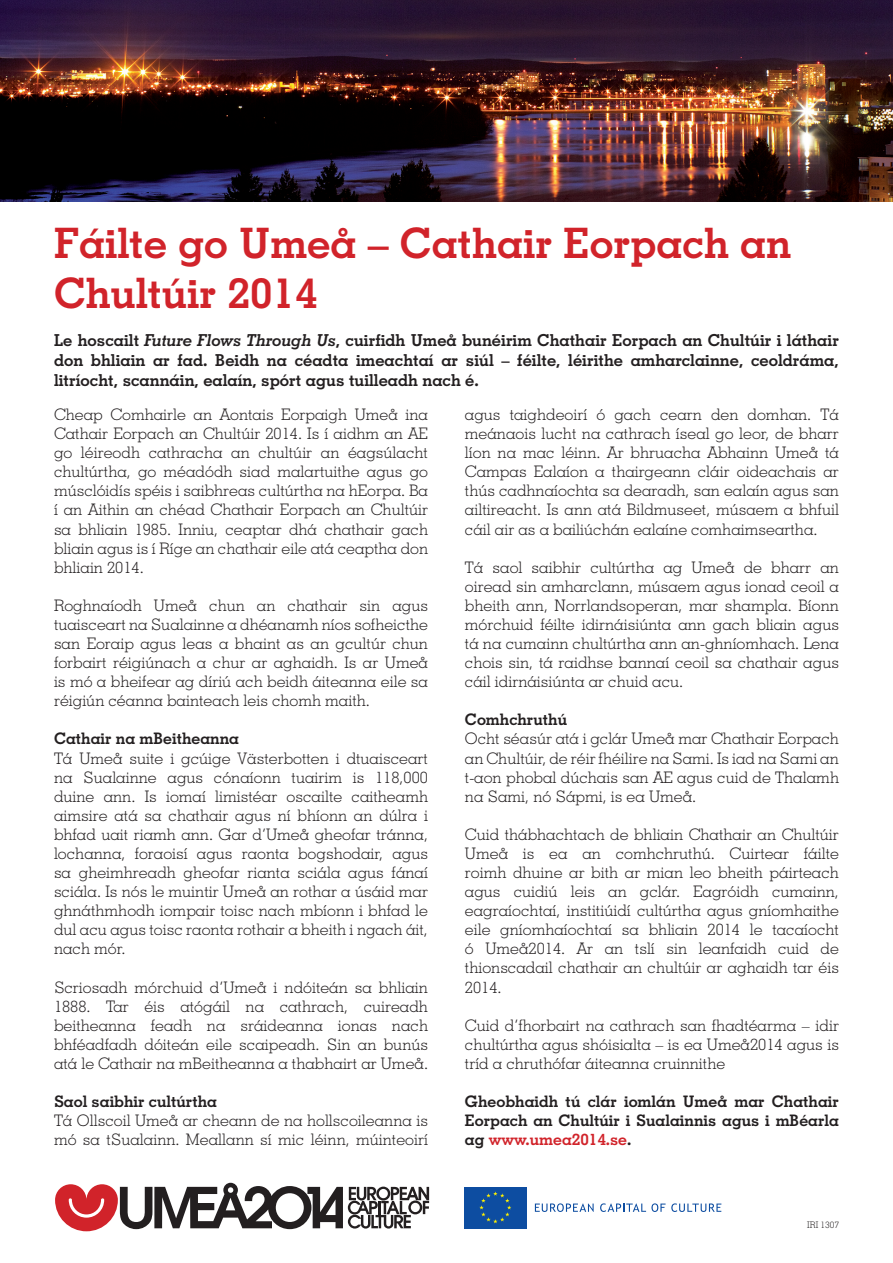
<style>
.page{position:relative;width:893px;height:1263px;background:#fff}
.page>*{position:absolute;margin:0;border:0;box-sizing:border-box;transform-origin:0 0}
.t1{font:700 42px/50.4px "Geometric Slab 703 BT";color:#d1232a}
.t2{font:700 16.5px/19.8px "Geometric Slab 703 BT";color:#231f20;text-align:justify}
.t3{font:300 15.9px/19px "Geometric Slab 703 BT";color:#231f20;text-align:justify}
.t4{font:700 15.9px/19px "Geometric Slab 703 BT";color:#231f20;text-align:justify}
.t5{font:300 9px "Geometric Slab 703 BT";color:#231f20}
.s1{font-style:italic}
.s2{color:#d1232a}
</style>
<div class="page">
<svg style="left:55px;top:1183px;width:374px;height:48px"></svg>
<div style="left:464px;top:1187px;width:62px;height:41px;background:#0d4da1"></div>
<svg style="left:479px;top:1191px;width:32px;height:32px"></svg>
<svg style="left:535px;top:1203px;width:59px;height:9px"></svg>
<svg style="left:600px;top:1203px;width:121px;height:9px"></svg>
<img style="left:0;top:0;width:893px;height:202px">
<h1 class="t1" style="left:54px;top:217px;width:739px">Fáilte go Umeå – Cathair Eorpach an<br>Chultúir 2014</h1>
<p class="t2" style="left:54px;top:330px;width:786px">Le hoscailt <span class="s1">Future Flows Through Us</span>, cuirfidh Umeå bunéirim Chathair Eorpach an Chultúir i láthair don bhliain ar fad. Beidh na céadta imeachtaí ar siúl – féilte, léirithe amharclainne, ceoldráma, litríocht, scannáin, ealaín, spórt agus tuilleadh nach é.</p>
<p class="t3" style="left:54px;top:405px;width:376px">Cheap Comhairle an Aontais Eorpaigh Umeå ina Cathair Eorpach an Chultúir 2014. Is í aidhm an AE go léireodh cathracha an chultúir an éagsúlacht chultúrtha, go méadódh siad malartuithe agus go músclóidís spéis i saibhreas cultúrtha na hEorpa. Ba í an Aithin an chéad Chathair Eorpach an Chultúir sa bhliain 1985. Inniu, ceaptar dhá chathair gach bliain agus is í Ríge an chathair eile atá ceaptha don bhliain 2014.</p>
<p class="t3" style="left:54px;top:595px;width:376px">Roghnaíodh Umeå chun an chathair sin agus tuaisceart na Sualainne a dhéanamh níos sofheicthe san Eoraip agus leas a bhaint as an gcultúr chun forbairt réigiúnach a chur ar aghaidh. Is ar Umeå is mó a bheifear ag díriú ach beidh áiteanna eile sa réigiún céanna bainteach leis chomh maith.</p>
<p class="t4" style="left:54px;top:729px;width:187px">Cathair na mBeitheanna</p>
<p class="t3" style="left:54px;top:748px;width:376px">Tá Umeå suite i gcúige Västerbotten i dtuaisceart na Sualainne agus cónaíonn tuairim is 118,000 duine ann. Is iomaí limistéar oscailte caitheamh aimsire atá sa chathair agus ní bhíonn an dúlra i bhfad uait riamh ann. Gar d’Umeå gheofar tránna, lochanna, foraoisí agus raonta bogshodair, agus sa gheimhreadh gheofar rianta sciála agus fánaí sciála. Is nós le muintir Umeå an rothar a úsáid mar ghnáthmhodh iompair toisc nach mbíonn i bhfad le dul acu agus toisc raonta rothair a bheith i ngach áit, nach mór.</p>
<p class="t3" style="left:54px;top:977px;width:376px">Scriosadh mórchuid d’Umeå i ndóiteán sa bhliain 1888. Tar éis atógáil na cathrach, cuireadh beitheanna feadh na sráideanna ionas nach bhféadfadh dóiteán eile scaipeadh. Sin an bunús atá le Cathair na mBeitheanna a thabhairt ar Umeå.</p>
<p class="t4" style="left:54px;top:1092px;width:165px">Saol saibhir cultúrtha</p>
<p class="t3" style="left:54px;top:1111px;width:376px">Tá Ollscoil Umeå ar cheann de na hollscoileanna is mó sa tSualainn. Meallann sí mic léinn, múinteoirí</p>
<p class="t3" style="left:465px;top:405px;width:376px">agus taighdeoirí ó gach cearn den domhan. Tá meánaois lucht na cathrach íseal go leor, de bharr líon na mac léinn. Ar bhruacha Abhainn Umeå tá Campas Ealaíon a thairgeann cláir oideachais ar thús cadhnaíochta sa dearadh, san ealaín agus san ailtireacht. Is ann atá Bildmuseet, músaem a bhfuil cáil air as a bailiúchán ealaíne comhaimseartha.</p>
<p class="t3" style="left:465px;top:557px;width:376px">Tá saol saibhir cultúrtha ag Umeå de bharr an oiread sin amharclann, músaem agus ionad ceoil a bheith ann, Norrlandsoperan, mar shampla. Bíonn mórchuid féilte idirnáisiúnta ann gach bliain agus tá na cumainn chultúrtha ann an-ghníomhach. Lena chois sin, tá raidhse bannaí ceoil sa chathair agus cáil idirnáisiúnta ar chuid acu.</p>
<p class="t4" style="left:465px;top:710px;width:104px">Comhchruthú</p>
<p class="t3" style="left:465px;top:729px;width:376px">Ocht séasúr atá i gclár Umeå mar Chathair Eorpach an Chultúir, de réir fhéilire na Sami. Is iad na Sami an t-aon phobal dúchais san AE agus cuid de Thalamh na Sami, nó Sápmi, is ea Umeå.</p>
<p class="t3" style="left:465px;top:824px;width:376px">Cuid thábhachtach de bhliain Chathair an Chultúir Umeå is ea an comhchruthú. Cuirtear fáilte roimh dhuine ar bith ar mian leo bheith páirteach agus cuidiú leis an gclár. Eagróidh cumainn, eagraíochtaí, institiúidí cultúrtha agus gníomhaithe eile gníomhaíochtaí sa bhliain 2014 le tacaíocht ó Umeå2014. Ar an tslí sin leanfaidh cuid de thionscadail chathair an chultúir ar aghaidh tar éis 2014.</p>
<p class="t3" style="left:465px;top:1015px;width:376px">Cuid d’fhorbairt na cathrach san fhadtéarma – idir chultúrtha agus shóisialta – is ea Umeå2014 agus is tríd a chruthófar áiteanna cruinnithe</p>
<p class="t4" style="left:465px;top:1092px;width:375px">Gheobhaidh tú clár iomlán Umeå mar Chathair Eorpach an Chultúir i Sualainnis agus i mBéarla ag <span class="s2">www.umea2014.se</span>.</p>
<p class="t5" style="left:807px;top:1219px;width:33px">IRI 1307</p>
</div>
